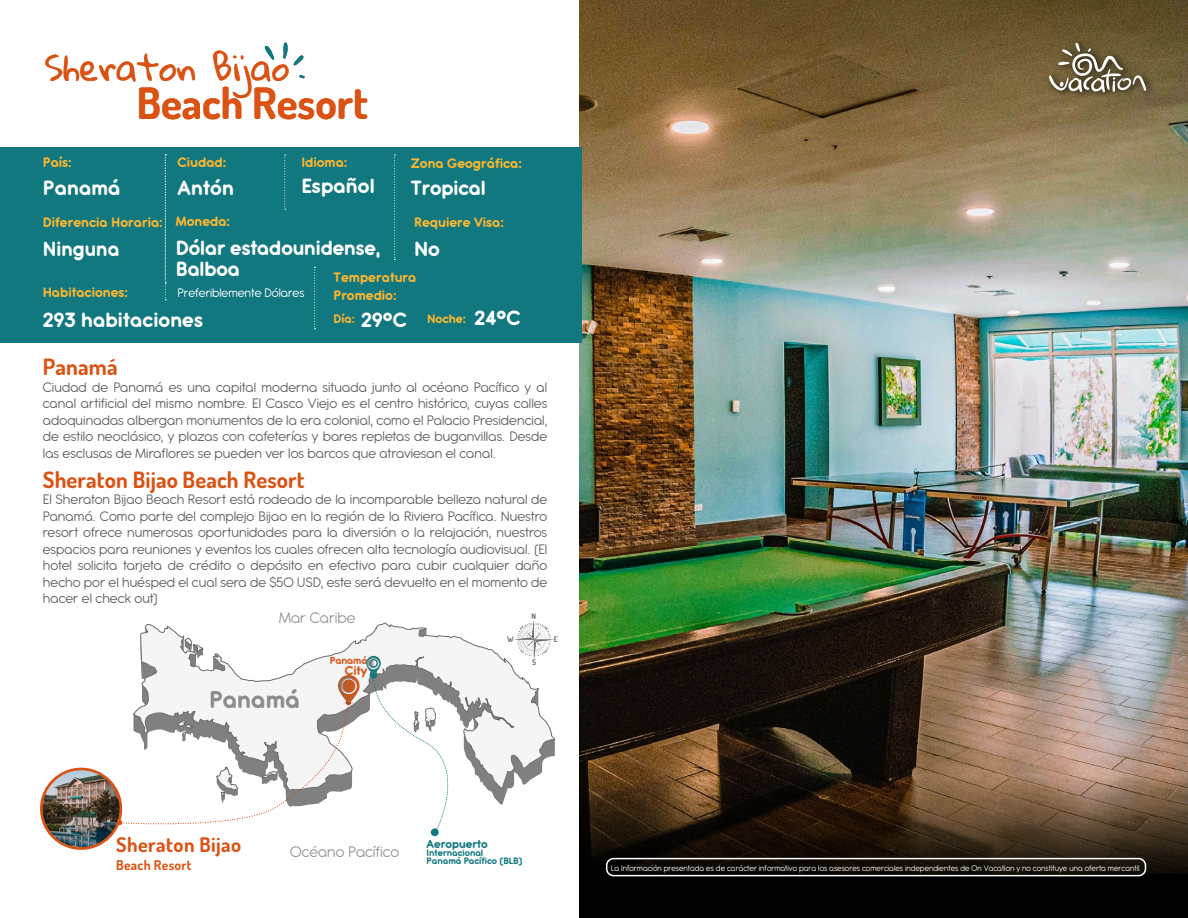
<style>
.page{position:relative;width:1188px;height:918px;background:#fff}
.page>*{position:absolute;margin:0;border:0;box-sizing:border-box;transform-origin:0 0}
.t1{font:700 43.2px "Dosis";color:#da5314}
.t2{font:31.35px "Gloria Hallelujah";color:#da5314}
.t3{font:700 26.55px "Antipasto Pro";color:#8b8d8f}
.t4{font:700 22.5px/21px "Antipasto Pro";letter-spacing:.005em;color:#fff}
.t5{font:700 22.5px "Dosis";letter-spacing:.005em;color:#da5314}
.t6{font:700 22.5px "Antipasto Pro";letter-spacing:.005em;color:#fff;scale:.96 1}
.t7{font:700 20.1px "Dosis";letter-spacing:.02em;color:#da5314}
.t8{font:16.8px "Antipasto Pro";color:#969799}
.t9{font:15px/16.5px "Antipasto Pro";color:#636363;text-align:justify}
.t10{font:700 15px/18px "Antipasto Pro";color:#f8b630}
.t11{font:700 13.95px "Antipasto Pro";color:#da5314}
.t12{font:13.5px "Antipasto Pro";letter-spacing:-.005em;color:#fff}
.t13{font:700 13.5px "Antipasto Pro";color:#f8b630}
.t14{font:700 13.5px "Dosis";letter-spacing:.02em;color:#da5314}
.t15{font:700 12.75px "Antipasto Pro";letter-spacing:-.005em;color:#127880}
.t16{font:700 11.1px "Antipasto Pro";letter-spacing:-.01em;color:#da5314}
.t17{font:700 10.2px/8.1px "Antipasto Pro";letter-spacing:-.005em;color:#127880}
.t18{font:9px "Antipasto Pro";color:#fff;scale:.96 1}
.t19{font:700 7.65px "Dosis";color:#4d4d4d}
.s1{font-size:22.5px;color:#fff}
</style>
<div class="page">
<img style="left:580px;top:0;width:608px;height:776px">
<div style="left:580px;top:875px;width:608px;height:43px;background:#000"></div>
<svg style="left:580px;top:776px;width:608px;height:101px;background:#3e2d1d"></svg>
<div style="left:0;top:148px;width:582px;height:195px;background:#127880"></div>
<img style="left:1043px;top:35px;width:115px;height:68px">
<svg style="left:1049px;top:43px;width:97px;height:50px;background:#80755a"></svg>
<div style="left:606px;top:858px;width:540px;height:18px;border:2px solid #fff;border-radius:7px"></div>
<svg style="left:394px;top:155px;width:1px;height:105px"></svg>
<svg style="left:165px;top:154px;width:1px;height:146px"></svg>
<svg style="left:284px;top:155px;width:2px;height:55px"></svg>
<svg style="left:314px;top:267px;width:2px;height:62px"></svg>
<svg style="left:264px;top:42px;width:41px;height:36px"></svg>
<img style="left:42px;top:770px;width:79px;height:79px;border-radius:40px">
<div style="left:40px;top:768px;width:82px;height:82px;border:3px solid #da5314;border-radius:50%"></div>
<div style="left:431px;top:828px;width:8px;height:8px;background:#127880;border-radius:50%"></div>
<svg style="left:117px;top:620px;width:438px;height:213px"></svg>
<h2 class="t2" style="left:45px;top:52px;width:246px">Sheraton Bijao</h2>
<h1 class="t1" style="left:137px;top:75px;width:233px">Beach Resort</h1>
<p class="t10" style="left:43px;top:154px;width:31px">País:</p>
<p class="t10" style="left:178px;top:154px;width:50px">Ciudad:</p>
<h3 class="t4" style="left:43px;top:178px;width:79px">Panamá</h3>
<p class="t10" style="left:43px;top:213px;width:122px">Diferencia Horaria:</p>
<h3 class="t6" style="left:43px;top:235px;width:81px">Ninguna</h3>
<p class="t10" style="left:411px;top:154px;width:113px">Zona Geográfica:</p>
<p class="t10" style="left:301px;top:154px;width:48px">Idioma:</p>
<h3 class="t4" style="left:178px;top:178px;width:58px">Antón</h3>
<h3 class="t4" style="left:301px;top:176px;width:75px">Español</h3>
<h3 class="t4" style="left:411px;top:178px;width:76px">Tropical</h3>
<p class="t10" style="left:414px;top:213px;width:92px">Requiere Visa:</p>
<h3 class="t4" style="left:414px;top:239px;width:27px">No</h3>
<p class="t10" style="left:176px;top:212px;width:56px">Moneda:</p>
<h3 class="t4" style="left:176px;top:238px;width:207px">Dólar estadounidense,<br>Balboa</h3>
<p class="t10" style="left:334px;top:269px;width:84px">Temperatura<br>Promedio:</p>
<p class="t13" style="left:334px;top:311px;width:188px">Día: <span class="s1">29ºC</span> Noche: <span class="s1">24ºC</span></p>
<p class="t10" style="left:43px;top:283px;width:87px">Habitaciones:</p>
<h3 class="t4" style="left:43px;top:310px;width:162px">293 habitaciones</h3>
<p class="t12" style="left:178px;top:285px;width:128px">Preferiblemente Dólares</p>
<h3 class="t5" style="left:43px;top:353px;width:76px">Panamá</h3>
<p class="t9" style="left:43px;top:379px;width:506px">Ciudad de Panamá es una capital moderna situada junto al océano Pacífico y al canal artificial del mismo nombre. El Casco Viejo es el centro histórico, cuyas calles adoquinadas albergan monumentos de la era colonial, como el Palacio Presidencial, de estilo neoclásico, y plazas con cafeterías y bares repletas de buganvillas. Desde las esclusas de Miraflores se pueden ver los barcos que atraviesan el canal.</p>
<h3 class="t5" style="left:43px;top:465px;width:263px">Sheraton Bijao Beach Resort</h3>
<p class="t9" style="left:43px;top:492px;width:506px">El Sheraton Bijao Beach Resort está rodeado de la incomparable belleza natural de Panamá. Como parte del complejo Bijao en la región de la Riviera Pacífica. Nuestro resort ofrece numerosas oportunidades para la diversión o la relajación, nuestros espacios para reuniones y eventos los cuales ofrecen alta tecnología audiovisual. (El hotel solicita tarjeta de crédito o depósito en efectivo para cubir cualquier daño hecho por el huésped el cual sera de $50 USD, este será devuelto en el momento de hacer el check out)</p>
<p class="t8" style="left:279px;top:608px;width:78px">Mar Caribe</p>
<h3 class="t3" style="left:209px;top:683px;width:92px">Panamá</h3>
<p class="t16" style="left:330px;top:654px;width:39px">Panamá</p>
<p class="t11" style="left:345px;top:662px;width:24px">City</p>
<p class="t19" style="left:531px;top:612px;width:6px">N</p>
<p class="t19" style="left:507px;top:634px;width:8px">W</p>
<p class="t19" style="left:554px;top:634px;width:6px">E</p>
<p class="t19" style="left:532px;top:657px;width:6px">S</p>
<h3 class="t7" style="left:116px;top:832px;width:126px">Sheraton Bijao</h3>
<p class="t15" style="left:427px;top:836px;width:63px">Aeropuerto</p>
<p class="t8" style="left:290px;top:842px;width:111px">Océano Pacífico</p>
<p class="t17" style="left:427px;top:849px;width:98px">Internacional<br>Panamá Pacífico (BLB)</p>
<p class="t14" style="left:116px;top:856px;width:77px">Beach Resort</p>
<p class="t18" style="left:611px;top:863px;width:554px">La Información presentada es de carácter informativo para los asesores comerciales independientes de On Vacation y no constituye una oferta mercantil.</p>
</div>
